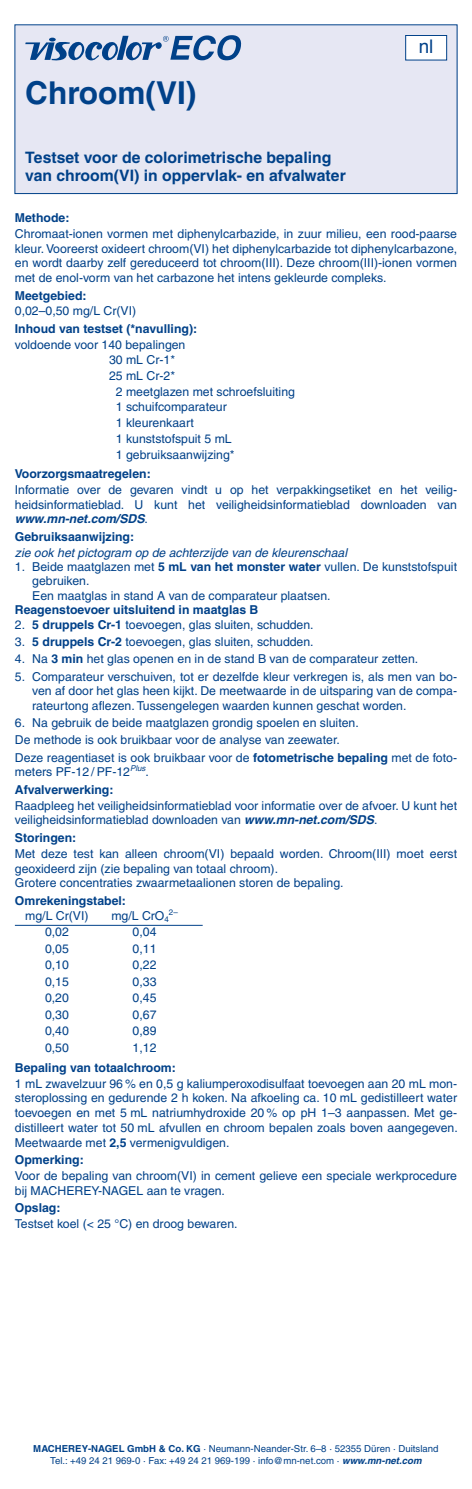
<style>
.page{position:relative;width:472px;height:1489px;background:#fff}
.page>*{position:absolute;margin:0;border:0;box-sizing:border-box;transform-origin:0 0}
.Head{font:700 31.5px "Helvetica LT Pro";color:#004189}
.t1{font:18.72px "Helvetica";color:#004189}
.Subhead{font:700 15.75px/17.5px "Helvetica LT Pro";color:#004189}
.Fließtext{font:12.25px/14.7px "Helvetica LT Pro";color:#004189;text-align:justify}
.Überschrift{font:700 12.25px "Helvetica LT Pro";color:#004189}
.Inhalt_Testbesteck_m{font:12.25px "Helvetica LT Pro";color:#004189}
.Fließtext_Abstand_vo{font:12.25px/14.7px "Helvetica LT Pro";color:#004189}
.Umrechnungstabelle{font:12.25px "Helvetica LT Pro";color:#004189}
.Fließtext-2{font:italic 12.25px "Helvetica LT Pro";color:#004189}
.Fließtext_mit_Einzug{font:12.25px "Helvetica LT Pro";color:#004189}
.Fließtext-3{font:700 12.25px "Helvetica LT Pro";color:#004189}
.Adresse{font:9.62px/12.2px "Helvetica LT Pro";color:#004189;text-align:center}
.Umrechnungstabelle-2{font:8.05px "Helvetica LT Pro";color:#004189}
.s1{font-weight:700;font-style:italic}
.s2{font-weight:700}
</style>
<div class="page">
<div style="left:15px;top:25px;width:441px;height:168px;background:#e6e7f3"></div>
<svg style="left:25px;top:35px;width:216px;height:25px"></svg>
<div style="left:14px;top:24px;width:443px;height:170px;border:1px solid #004189"></div>
<hr style="left:15px;top:924px;width:187px;height:1px;background:#004189">
<div style="left:405px;top:35px;width:41px;height:25px;background:#fff"></div>
<div style="left:405px;top:35px;width:41px;height:25px;border:1px solid #004189"></div>
<p class="Head" style="left:25px;top:73px;width:172px">Chroom(VI)</p>
<p class="t1" style="left:418px;top:32px;width:16px">nl</p>
<p class="Subhead" style="left:25px;top:149px;width:322px">Testset voor de colorimetrische bepaling van chroom(VI) in oppervlak- en afvalwater</p>
<p class="Überschrift" style="left:15px;top:210px;width:56px">Methode:</p>
<p class="Fließtext" style="left:15px;top:226px;width:443px">Chromaat-ionen vormen met diphenylcarbazide, in zuur milieu, een rood-paarse kleur. Vooreerst oxideert chroom(VI) het diphenylcarbazide tot diphenylcarbazone, en wordt daarby zelf gereduceerd tot chroom(III). Deze chroom(III)-ionen vormen met de enol-vorm van het carbazone het intens gekleurde compleks.</p>
<p class="Überschrift" style="left:15px;top:288px;width:73px">Meetgebied:</p>
<p class="Fließtext" style="left:15px;top:304px;width:123px">0,02–0,50 mg/L Cr(VI)</p>
<p class="Überschrift" style="left:15px;top:321px;width:183px">Inhoud van testset (*navulling):</p>
<p class="Fließtext" style="left:15px;top:337px;width:172px">voldoende voor 140 bepalingen</p>
<p class="Inhalt_Testbesteck_m" style="left:109px;top:352px;width:68px">30 mL Cr-1*</p>
<p class="Inhalt_Testbesteck_m" style="left:109px;top:368px;width:68px">25 mL Cr-2*</p>
<p class="Inhalt_Testbesteck_m" style="left:116px;top:384px;width:180px">2 meetglazen met schroefsluiting</p>
<p class="Inhalt_Testbesteck_m" style="left:116px;top:400px;width:112px">1 schuifcomparateur</p>
<p class="Inhalt_Testbesteck_m" style="left:116px;top:416px;width:80px">1 kleurenkaart</p>
<p class="Inhalt_Testbesteck_m" style="left:116px;top:432px;width:117px">1 kunststofspuit 5 mL</p>
<p class="Inhalt_Testbesteck_m" style="left:116px;top:448px;width:120px">1 gebruiksaanwijzing*</p>
<p class="Überschrift" style="left:15px;top:466px;width:137px">Voorzorgsmaatregelen:</p>
<p class="Fließtext" style="left:15px;top:482px;width:443px">Informatie over de gevaren vindt u op het verpakkingsetiket en het veilig&shy;heidsinformatieblad. U kunt het veiligheidsinformatieblad downloaden van <span class="s1">www.mn-net.com/SDS</span>.</p>
<p class="Überschrift" style="left:15px;top:529px;width:121px">Gebruiksaanwijzing:</p>
<p class="Fließtext-2" style="left:15px;top:545px;width:333px">zie ook het pictogram op de achterzijde van de kleurenschaal</p>
<p class="Fließtext" style="left:32px;top:559px;width:426px;line-height:14px;text-indent:-17px">1. Beide maatglazen met <span class="s2">5 mL van het monster water</span> vullen. De kunststofspuit gebruiken.</p>
<p class="Fließtext_mit_Einzug" style="left:32px;top:588px;width:299px">Een maatglas in stand A van de comparateur plaatsen.</p>
<p class="Fließtext-3" style="left:15px;top:602px;width:245px">Reagenstoevoer uitsluitend in maatglas B</p>
<p class="Fließtext" style="left:15px;top:617px;width:300px">2. <span class="s2">5 druppels Cr-1</span> toevoegen, glas sluiten, schudden.</p>
<p class="Fließtext" style="left:15px;top:634px;width:300px">3. <span class="s2">5 druppels Cr-2</span> toevoegen, glas sluiten, schudden.</p>
<p class="Fließtext" style="left:15px;top:651px;width:404px">4. Na <span class="s2">3 min</span> het glas openen en in de stand B van de comparateur zetten.</p>
<p class="Fließtext" style="left:32px;top:668px;width:426px;text-indent:-17px">5. Comparateur verschuiven, tot er dezelfde kleur verkregen is, als men van bo&shy;ven af door het glas heen kijkt. De meetwaarde in de uitsparing van de compa&shy;rateurtong aflezen. Tussengelegen waarden kunnen geschat worden.</p>
<p class="Fließtext" style="left:15px;top:715px;width:345px">6. Na gebruik de beide maatglazen grondig spoelen en sluiten.</p>
<p class="Fließtext" style="left:15px;top:732px;width:326px">De methode is ook bruikbaar voor de analyse van zeewater.</p>
<p class="Fließtext_Abstand_vo" style="left:15px;top:749px;width:443px">Deze reagentiaset is ook bruikbaar voor de <span class="s2">fotometrische bepaling</span> met de foto&shy;meters PF-12 / PF-12<sup>Plus</sup>.</p>
<p class="Überschrift" style="left:15px;top:782px;width:100px">Afvalverwerking:</p>
<p class="Fließtext" style="left:15px;top:798px;width:443px">Raadpleeg het veiligheidsinformatieblad voor informatie over de afvoer. U kunt het veiligheidsinformatieblad downloaden van <span class="s1">www.mn-net.com/SDS</span>.</p>
<p class="Überschrift" style="left:15px;top:830px;width:63px">Storingen:</p>
<p class="Fließtext" style="left:15px;top:846px;width:443px">Met deze test kan alleen chroom(VI) bepaald worden. Chroom(III) moet eerst geoxideerd zijn (zie bepaling van totaal chroom).</p>
<p class="Fließtext" style="left:15px;top:875px;width:330px">Grotere concentraties zwaarmetaalionen storen de bepaling.</p>
<p class="Überschrift" style="left:15px;top:893px;width:112px">Omrekeningstabel:</p>
<p class="Umrechnungstabelle" style="left:25px;top:908px;width:65px">mg/L Cr(VI)</p>
<p class="Umrechnungstabelle" style="left:111px;top:908px;width:59px">mg/L CrO<sub>4</sub></p>
<p class="Umrechnungstabelle-2" style="left:169px;top:907px;width:10px">2–</p>
<p class="Umrechnungstabelle" style="left:45px;top:925px;width:25px">0,02</p>
<p class="Umrechnungstabelle" style="left:132px;top:925px;width:25px">0,04</p>
<p class="Umrechnungstabelle" style="left:45px;top:941px;width:25px">0,05</p>
<p class="Umrechnungstabelle" style="left:132px;top:941px;width:25px">0,11</p>
<p class="Umrechnungstabelle" style="left:45px;top:957px;width:25px">0,10</p>
<p class="Umrechnungstabelle" style="left:132px;top:957px;width:25px">0,22</p>
<p class="Umrechnungstabelle" style="left:45px;top:974px;width:25px">0,15</p>
<p class="Umrechnungstabelle" style="left:132px;top:974px;width:25px">0,33</p>
<p class="Umrechnungstabelle" style="left:45px;top:990px;width:25px">0,20</p>
<p class="Umrechnungstabelle" style="left:132px;top:990px;width:25px">0,45</p>
<p class="Umrechnungstabelle" style="left:45px;top:1007px;width:25px">0,30</p>
<p class="Umrechnungstabelle" style="left:132px;top:1007px;width:25px">0,67</p>
<p class="Umrechnungstabelle" style="left:45px;top:1023px;width:25px">0,40</p>
<p class="Umrechnungstabelle" style="left:132px;top:1023px;width:25px">0,89</p>
<p class="Umrechnungstabelle" style="left:45px;top:1040px;width:25px">0,50</p>
<p class="Umrechnungstabelle" style="left:132px;top:1040px;width:25px">1,12</p>
<p class="Überschrift" style="left:15px;top:1060px;width:162px">Bepaling van totaalchroom:</p>
<p class="Fließtext" style="left:15px;top:1076px;width:444px">1 mL zwavelzuur 96 % en 0,5 g kaliumperoxodisulfaat toevoegen aan 20 mL mon&shy;steroplossing en gedurende 2 h koken. Na afkoeling ca. 10 mL gedistilleert water toevoegen en met 5 mL natriumhydroxide 20 % op pH 1–3 aanpassen. Met ge&shy;distilleert water tot 50 mL afvullen en chroom bepalen zoals boven aangegeven.<br>Meetwaarde met <span class="s2">2,5</span> vermenigvuldigen.</p>
<p class="Überschrift" style="left:15px;top:1152px;width:70px">Opmerking:</p>
<p class="Fließtext" style="left:15px;top:1168px;width:443px">Voor de bepaling van chroom(VI) in cement gelieve een speciale werkprocedure bij MACHEREY-NAGEL aan te vragen.</p>
<p class="Überschrift" style="left:15px;top:1200px;width:47px">Opslag:</p>
<p class="Fließtext" style="left:15px;top:1216px;width:224px">Testset koel (&lt; 25 °C) en droog bewaren.</p>
<p class="Adresse" style="left:33px;top:1442px;width:406px"><span class="s2">MACHEREY-NAGEL GmbH &amp; Co. KG</span> · Neumann-Neander-Str. 6–8 · 52355 Düren · Duitsland<br>Tel.: +49 24 21 969-0 · Fax: +49 24 21 969-199 · info@mn-net.com · <span class="s1">www.mn-net.com</span></p>
</div>
